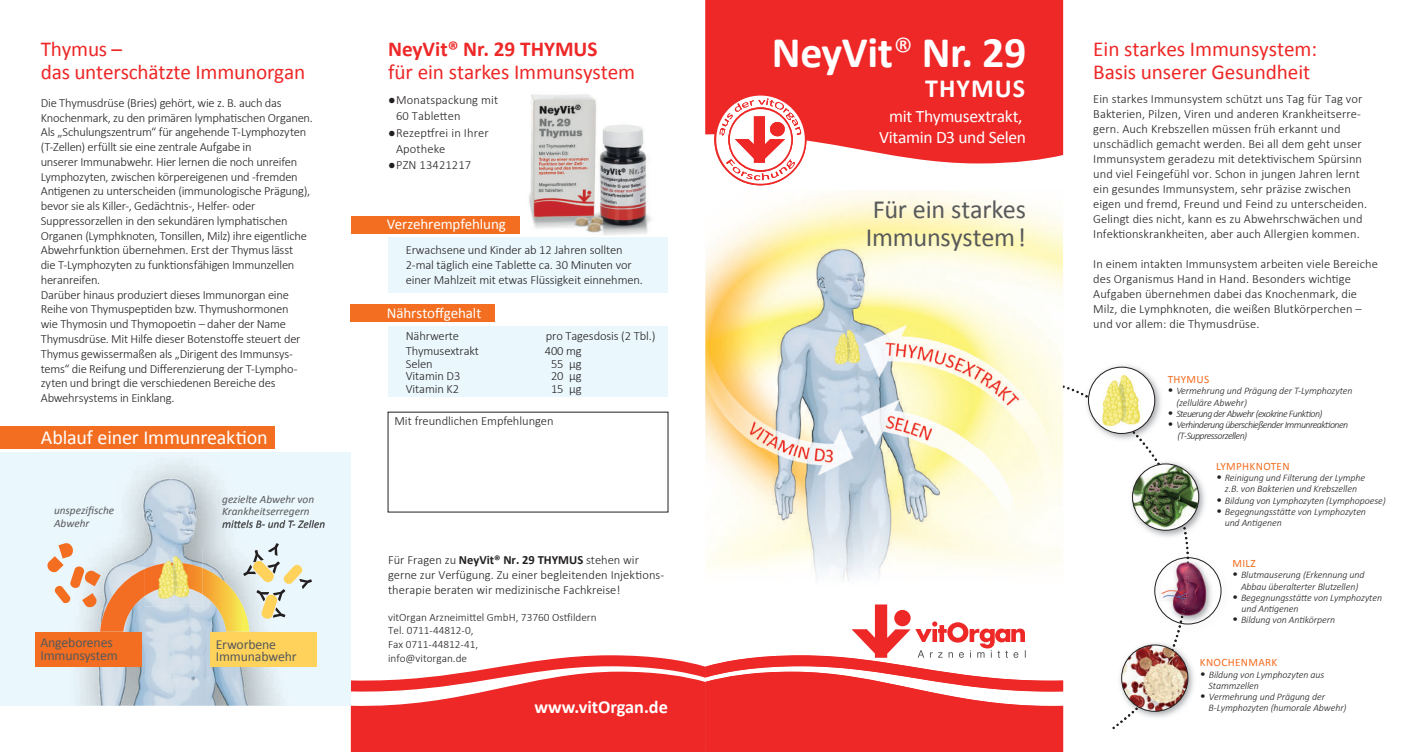
<style>
.page{position:relative;width:1414px;height:752px;background:#fff}
.page>*{position:absolute;margin:0;border:0;box-sizing:border-box;transform-origin:0 0}
.t1{font:700 43.75px "Calibri";letter-spacing:-.01em;color:#fff}
.t2{font:26.25px/27.5px "Calibri";letter-spacing:-.01em;color:#58595b}
.t3{font:700 26.25px "Calibri";letter-spacing:.04em;color:#fff}
.t4{font:21.25px/22.5px "Calibri";letter-spacing:-.005em;color:#ee2727}
.t5{font:700 21.25px "Calibri";letter-spacing:-.005em;color:#ee2727}
.t6{font:20px "Calibri";letter-spacing:-.01em;color:#fff}
.t7{font:700 18.25px "Calibri";color:#fff}
.t8{font:17.5px/20px "Calibri";letter-spacing:-.02em;color:#fff;text-align:center}
.t9{font:15px "Calibri";letter-spacing:-.01em;color:#fff}
.t10{font:13.75px/12.5px "Calibri";letter-spacing:-.01em;color:#57585a}
.t11{font:300 12.5px/14.8px "Calibri";letter-spacing:-.01em;color:#231f20}
.t12{font:300 12.5px/16.2px "Calibri";letter-spacing:.01em;color:#231f20}
.t13{font:300 11.25px/13.5px "Calibri";color:#231f20}
.t14{font:italic 11.25px/12.5px "Calibri";color:#57585a}
.t15{font:11.25px "Calibri";letter-spacing:.03em;color:#f36e21}
.t16{font:italic 300 10px/11.2px "Calibri";letter-spacing:-.01em;color:#231f20}
.t17{font:italic 300 10px/11.2px "Calibri";letter-spacing:-.06em;color:#231f20}
.s1{font-weight:700}
.s2{font-weight:300;font-size:40px}
.s3{font-style:normal;font-size:12.5px}
</style>
<div class="page">
<div style="left:705px;top:0;width:358px;height:163px;background:#ee2727"></div>
<img style="left:506px;top:94px;width:145px;height:142px">
<div style="left:0;top:451px;width:351px;height:254px;background:#eaf7fd"></div>
<img style="left:35px;top:451px;width:294px;height:254px">
<svg style="left:223px;top:519px;width:101px;height:8px"></svg>
<svg style="left:47px;top:542px;width:54px;height:65px"></svg>
<div style="left:36px;top:632px;width:106px;height:34px;background:#f36e21"></div>
<div style="left:210px;top:632px;width:107px;height:34px;background:#fed25b"></div>
<svg style="left:203px;top:543px;width:109px;height:88px"></svg>
<img style="left:144px;top:547px;width:29px;height:15px">
<img style="left:173px;top:547px;width:30px;height:15px">
<img style="left:144px;top:594px;width:59px;height:12px">
<img style="left:144px;top:562px;width:29px;height:34px">
<img style="left:173px;top:562px;width:30px;height:32px">
<img style="left:1091px;top:365px;width:66px;height:20px">
<img style="left:1088px;top:367px;width:67px;height:66px;border-radius:33px">
<img style="left:1189px;top:469px;width:16px;height:61px">
<img style="left:1132px;top:463px;width:67px;height:67px;border-radius:33px">
<img style="left:1189px;top:557px;width:33px;height:68px">
<img style="left:1189px;top:662px;width:5px;height:36px">
<img style="left:705px;top:190px;width:358px;height:195px">
<img style="left:824px;top:323px;width:47px;height:47px">
<div style="left:388px;top:326px;width:280px;height:70px;background:#eaf7fd"></div>
<div style="left:351px;top:216px;width:169px;height:17px;background:#f36e21"></div>
<div style="left:388px;top:237px;width:280px;height:56px;background:#eaf7fd"></div>
<div style="left:351px;top:304px;width:144px;height:18px;background:#f36e21"></div>
<svg style="left:714px;top:93px;width:93px;height:92px"></svg>
<svg style="left:351px;top:385px;width:838px;height:366px"></svg>
<div style="left:0;top:426px;width:275px;height:22px;background:#f36e21"></div>
<h3 class="t4" style="left:41px;top:37px;width:266px">Thymus –<br>das unterschätzte Immunorgan</h3>
<h3 class="t5" style="left:388px;top:34px;width:211px">NeyVit® Nr. 29 THYMUS</h3>
<h3 class="t4" style="left:388px;top:60px;width:249px">für ein starkes Immunsystem</h3>
<p class="t11" style="left:41px;top:95px;width:274px">Die Thymusdrüse (Bries) gehört, wie z. B. auch das Knochenmark, zu den primären lymphatischen Organen.<br>Als „Schulungszentrum“ für angehende T-Lymphozyten (T-Zellen) erfüllt sie eine zentrale Aufgabe in<br>unserer Immunabwehr. Hier lernen die noch unreifen Lymphozyten, zwischen körpereigenen und -fremden Antigenen zu unterscheiden (immunologische Prägung), bevor sie als Killer-, Gedächtnis-, Helfer- oder Suppressorzellen in den sekundären lymphatischen Organen (Lymphknoten, Tonsillen, Milz) ihre eigentliche Abwehrfunktion übernehmen. Erst der Thymus lässt<br>die T-Lymphozyten zu funktionsfähigen Immunzellen heranreifen.<br>Darüber hinaus produziert dieses Immunorgan eine Reihe von Thymuspeptiden bzw. Thymushormonen<br>wie Thymosin und Thymopoetin – daher der Name Thymusdrüse. Mit Hilfe dieser Botenstoffe steuert der Thymus gewissermaßen als „Dirigent des Immunsys&shy;tems“ die Reifung und Differenzierung der T-Lympho&shy;zyten und bringt die verschiedenen Bereiche des Abwehrsystems in Einklang.</p>
<h3 class="t6" style="left:41px;top:423px;width:228px">Ablauf einer Immunreaktion</h3>
<p class="t14" style="left:54px;top:502px;width:62px;line-height:13.5px">unspezifische<br>Abwehr</p>
<p class="t14" style="left:222px;top:492px;width:104px">gezielte Abwehr von<br>Krankheitserregern mittels B- und T- Zellen</p>
<p class="t10" style="left:40px;top:635px;width:79px">Angeborenes<br>Immunsystem</p>
<p class="t10" style="left:216px;top:637px;width:82px">Erworbene<br>Immunabwehr</p>
<p class="t12" style="left:396px;top:92px;width:104px;text-indent:-8px">●Monatspackung mit<br>60 Tabletten</p>
<p class="t12" style="left:396px;top:124px;width:94px;text-indent:-8px">●Rezeptfrei in Ihrer<br>Apotheke</p>
<p class="t12" style="left:388px;top:157px;width:85px">●PZN 13421217</p>
<p class="t9" style="left:387px;top:213px;width:121px">Verzehrempfehlung</p>
<p class="t11" style="left:406px;top:242px;width:239px">Erwachsene und Kinder ab 12 Jahren sollten<br>2-mal täglich eine Tablette ca. 30 Minuten vor einer Mahlzeit mit etwas Flüssigkeit einnehmen.</p>
<p class="t9" style="left:387px;top:302px;width:96px">Nährstoffgehalt</p>
<p class="t11" style="left:406px;top:328px;width:55px">Nährwerte</p>
<p class="t11" style="left:546px;top:328px;width:111px">pro Tagesdosis (2 Tbl.)</p>
<p class="t11" style="left:406px;top:343px;width:75px">Thymusextrakt</p>
<p class="t11" style="left:545px;top:343px;width:38px">400 mg</p>
<p class="t11" style="left:406px;top:356px;width:28px">Selen</p>
<p class="t11" style="left:551px;top:356px;width:32px">55 μg</p>
<p class="t11" style="left:406px;top:368px;width:56px">Vitamin D3</p>
<p class="t11" style="left:551px;top:368px;width:32px">20 μg</p>
<p class="t11" style="left:406px;top:381px;width:55px">Vitamin K2</p>
<p class="t11" style="left:551px;top:381px;width:32px">15 μg</p>
<p class="t11" style="left:394px;top:413px;width:161px">Mit freundlichen Empfehlungen</p>
<p class="t11" style="left:388px;top:552px;width:278px">Für Fragen zu <span class="s1">NeyVit® Nr. 29 THYMUS</span> stehen wir gerne zur Verfügung. Zu einer begleitenden Injektions&shy;therapie beraten wir medizinische Fachkreise!</p>
<p class="t13" style="left:388px;top:610px;width:210px">vitOrgan Arzneimittel GmbH, 73760 Ostfildern<br>Tel. 0711-44812-0,<br>Fax 0711-44812-41,<br>info@vitorgan.de</p>
<h3 class="t7" style="left:534px;top:693px;width:135px">www.vitOrgan.de</h3>
<h1 class="t1" style="left:772px;top:22px;width:256px">NeyVit<span class="s2">®</span> Nr. 29</h1>
<h2 class="t3" style="left:925px;top:70px;width:101px">THYMUS</h2>
<h3 class="t8" style="left:879px;top:106px;width:149px">mit Thymusextrakt,<br>Vitamin D3 und Selen</h3>
<h2 class="t2" style="left:866px;top:195px;width:161px">Für ein starkes<br>Immunsystem!</h2>
<h3 class="t4" style="left:1093px;top:37px;width:225px">Ein starkes Immunsystem:</h3>
<h3 class="t4" style="left:1093px;top:60px;width:218px">Basis unserer Gesundheit</h3>
<p class="t11" style="left:1093px;top:91px;width:275px">Ein starkes Immunsystem schützt uns Tag für Tag vor Bakterien, Pilzen, Viren und anderen Krankheitserre&shy;gern. Auch Krebszellen müssen früh erkannt und unschädlich gemacht werden. Bei all dem geht unser Immunsystem geradezu mit detektivischem Spürsinn und viel Feingefühl vor. Schon in jungen Jahren lernt ein gesundes Immunsystem, sehr präzise zwischen eigen und fremd, Freund und Feind zu unterscheiden.<br>Gelingt dies nicht, kann es zu Abwehrschwächen und Infektionskrankheiten, aber auch Allergien kommen.</p>
<p class="t11" style="left:1093px;top:256px;width:286px">In einem intakten Immunsystem arbeiten viele Bereiche des Organismus Hand in Hand. Besonders wichtige Aufgaben übernehmen dabei das Knochenmark, die Milz, die Lymphknoten, die weißen Blutkörperchen – und vor allem: die Thymusdrüse.</p>
<p class="t15" style="left:1168px;top:371px;width:43px">THYMUS</p>
<p class="t16" style="left:1176px;top:385px;width:178px;text-indent:-9px"><span class="s3">•</span> Vermehrung und Prägung der T-Lymphozyten (zelluläre Abwehr)</p>
<p class="t17" style="left:1167px;top:407px;width:157px"><span class="s3">•</span> Steuerung der Abwehr (exokrine Funktion)</p>
<p class="t17" style="left:1177px;top:419px;width:172px;text-indent:-10px"><span class="s3">•</span> Verhinderung überschießender Immunreaktionen (T-Suppressorzellen)</p>
<p class="t15" style="left:1216px;top:458px;width:75px">LYMPHKNOTEN</p>
<p class="t16" style="left:1216px;top:472px;width:151px;text-align:center"><span class="s3">•</span> Reinigung und Filterung der Lymphe z.B. von Bakterien und Krebszellen</p>
<p class="t16" style="left:1216px;top:494px;width:171px"><span class="s3">•</span> Bildung von Lymphozyten (Lymphopoese)</p>
<p class="t16" style="left:1225px;top:505px;width:143px;text-indent:-9px"><span class="s3">•</span> Begegnungsstätte von Lymphozyten und Antigenen</p>
<p class="t15" style="left:1232px;top:555px;width:25px">MILZ</p>
<p class="t16" style="left:1232px;top:569px;width:134px;text-align:center"><span class="s3">•</span> Blutmauserung (Erkennung und<br>Abbau überalterter Blutzellen)</p>
<p class="t16" style="left:1241px;top:591px;width:142px;text-indent:-9px"><span class="s3">•</span> Begegnungsstätte von Lymphozyten und Antigenen</p>
<p class="t16" style="left:1232px;top:614px;width:104px"><span class="s3">•</span> Bildung von Antikörpern</p>
<p class="t15" style="left:1200px;top:654px;width:79px">KNOCHENMARK</p>
<p class="t16" style="left:1208px;top:668px;width:117px;text-indent:-9px"><span class="s3">•</span> Bildung von Lymphozyten aus<br>Stammzellen</p>
<p class="t16" style="left:1208px;top:690px;width:140px;text-indent:-9px"><span class="s3">•</span> Vermehrung und Prägung der<br>B-Lymphozyten (humorale Abwehr)</p>
</div>
